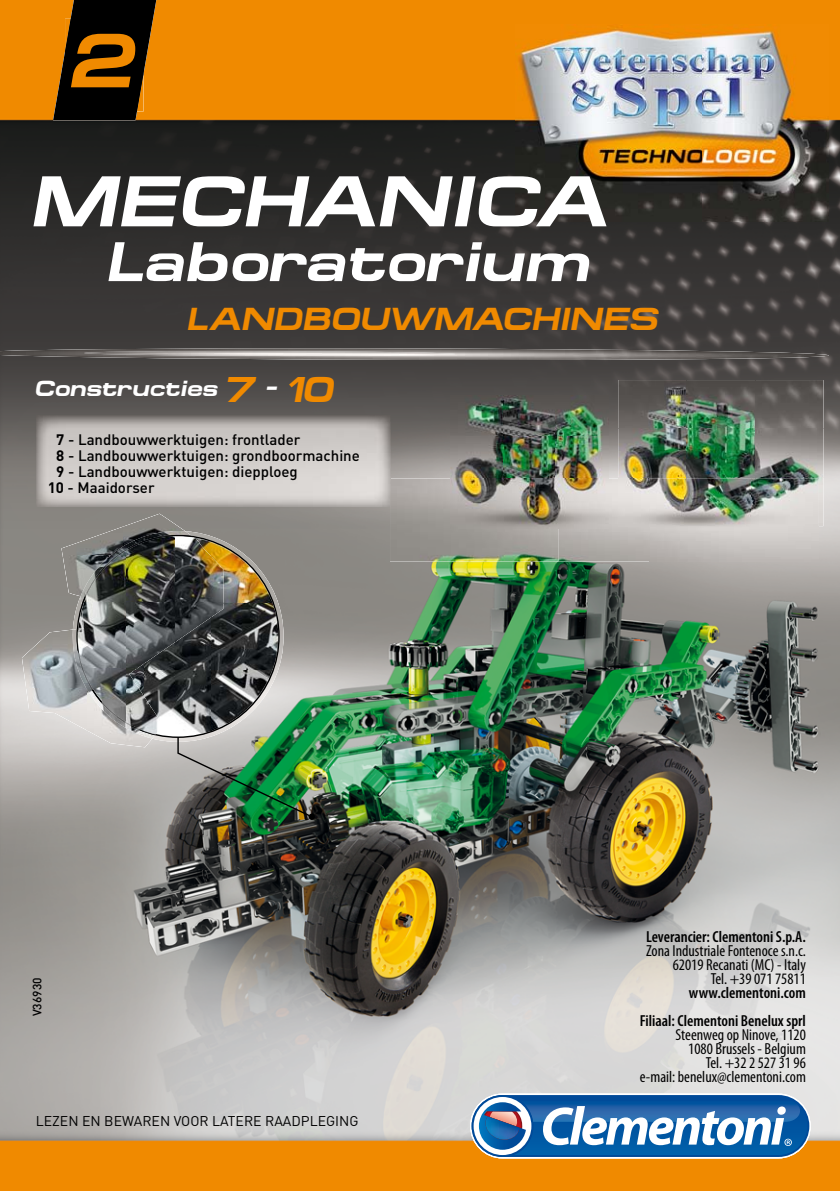
<style>
.page{position:relative;width:840px;height:1191px;background:#fff}
.page>*{position:absolute;margin:0;border:0;box-sizing:border-box;transform-origin:0 0}
.t1{font:italic 700 76.6px "Micro Extended";color:#f08a00}
.t2{font:italic 700 72px "Micro Extended";color:#fff}
.t3{font:italic 700 56px "Micro Extended";color:#fff}
.t4{font:italic 700 32px "Micro Extended";color:#f08a00}
.t5{font:italic 700 22px "Micro Extended";color:#fff}
.t6{font:condensed 16px/14px "Myriad Pro";color:#000;text-align:right}
.t7{font:600 condensed 16px/28px "Myriad Pro";color:#000;text-align:right}
.t8{font:500 15px "DIN";color:#000}
.t9{font:14px "DIN";color:#000}
.t10{font:500 12px "DIN";color:#000}
.s1{font-size:36px;color:#f08a00}
.s2{font-size:24px}
.s3{font-weight:700}
</style>
<div class="page">
<img style="left:0;top:0;width:839px;height:1191px">
<img style="left:450px;top:395px;width:158px;height:83px">
<img style="left:618px;top:380px;width:204px;height:97px">
<img style="left:618px;top:477px;width:136px;height:1px">
<img style="left:754px;top:477px;width:68px;height:49px">
<img style="left:0;top:348px;width:828px;height:12px">
<img style="left:84px;top:351px;width:371px;height:5px">
<img style="left:649px;top:526px;width:168px;height:35px">
<img style="left:649px;top:478px;width:168px;height:48px">
<img style="left:390px;top:478px;width:259px;height:83px">
<img style="left:618px;top:478px;width:31px;height:48px">
<svg style="left:53px;top:0;width:108px;height:120px;background:#774502"></svg>
<div style="left:65px;top:19px;width:78px;height:92px;background:#000"></div>
<img style="left:36px;top:415px;width:354px;height:92px">
<svg style="left:67px;top:526px;width:222px;height:221px;background:#9ca199"></svg>
<svg style="left:76px;top:535px;width:203px;height:203px;background:#6d6a63"></svg>
<img style="left:22px;top:629px;width:60px;height:59px">
<img style="left:25px;top:688px;width:62px;height:44px">
<img style="left:87px;top:723px;width:65px;height:24px">
<img style="left:71px;top:629px;width:11px;height:55px">
<img style="left:113px;top:723px;width:42px;height:15px">
<img style="left:137px;top:536px;width:87px;height:66px">
<img style="left:78px;top:602px;width:97px;height:66px">
<img style="left:175px;top:602px;width:49px;height:42px">
<img style="left:82px;top:668px;width:44px;height:55px">
<img style="left:126px;top:668px;width:39px;height:66px">
<img style="left:61px;top:525px;width:62px;height:30px">
<img style="left:123px;top:514px;width:62px;height:34px">
<img style="left:61px;top:555px;width:20px;height:42px">
<img style="left:96px;top:538px;width:40px;height:4px">
<img style="left:136px;top:531px;width:55px;height:11px">
<img style="left:80px;top:568px;width:1px;height:37px">
<img style="left:76px;top:629px;width:1px;height:53px">
<img style="left:116px;top:734px;width:39px;height:1px">
<img style="left:77px;top:629px;width:14px;height:53px">
<img style="left:86px;top:681px;width:31px;height:37px">
<img style="left:116px;top:714px;width:40px;height:20px">
<img style="left:81px;top:542px;width:56px;height:64px">
<img style="left:99px;top:542px;width:39px;height:30px">
<img style="left:138px;top:535px;width:56px;height:11px">
<img style="left:82px;top:572px;width:21px;height:36px">
<div style="left:308px;top:813px;width:7px;height:7px;background:#000;border-radius:50%"></div>
<img style="left:177px;top:737px;width:135px;height:80px">
<div style="left:470px;top:1093px;width:340px;height:65px;background:#fff;border-radius:32px"></div>
<div style="left:471px;top:1095px;width:337px;height:62px;background:#004a99;border-radius:31px"></div>
<svg style="left:471px;top:1095px;width:62px;height:62px"></svg>
<svg style="left:473px;top:1097px;width:58px;height:58px"></svg>
<svg style="left:478px;top:1097px;width:329px;height:58px"></svg>
<img style="left:515px;top:25px;width:312px;height:197px">
<h1 class="t1" style="left:69px;top:33px;width:68px">2</h1>
<h2 class="t2" style="left:28px;top:176px;width:579px">MECHANICA</h2>
<h3 class="t3" style="left:105px;top:242px;width:484px">Laboratorium</h3>
<h3 class="t4" style="left:186px;top:307px;width:472px">LANDBOUWMACHINES</h3>
<h3 class="t5" style="left:34px;top:381px;width:301px">Constructies <span class="s1">7</span> <span class="s2">-</span> <span class="s1">10</span></h3>
<p class="t8" style="left:56px;top:434px;width:245px"><span class="s3">7</span> - Landbouwwerktuigen: frontlader</p>
<p class="t8" style="left:56px;top:450px;width:305px"><span class="s3">8</span> - Landbouwwerktuigen: grondboormachine</p>
<p class="t8" style="left:56px;top:466px;width:243px"><span class="s3">9</span> - Landbouwwerktuigen: diepploeg</p>
<p class="t8" style="left:48px;top:482px;width:108px"><span class="s3">10</span> - Maaidorser</p>
<p class="t10" style="left:33px;top:1016px;width:40px;rotate:-90deg">V36930</p>
<p class="t9" style="left:36px;top:1116px;width:324px">LEZEN EN BEWAREN VOOR LATERE RAADPLEGING</p>
<p class="t7" style="left:645px;top:924px;width:161px">Leverancier: Clementoni S.p.A.</p>
<p class="t6" style="left:645px;top:945px;width:161px">Zona Industriale Fontenoce s.n.c.<br>62019 Recanati (MC) - Italy<br>Tel. +39 071 75811</p>
<p class="t7" style="left:639px;top:980px;width:167px">www.clementoni.com<br>Filiaal: Clementoni Benelux sprl</p>
<p class="t6" style="left:639px;top:1029px;width:167px">Steenweg op Ninove, 1120<br>1080 Brussels - Belgium<br>Tel. +32 2 527 31 96<br>e-mail: benelux@clementoni.com</p>
</div>
